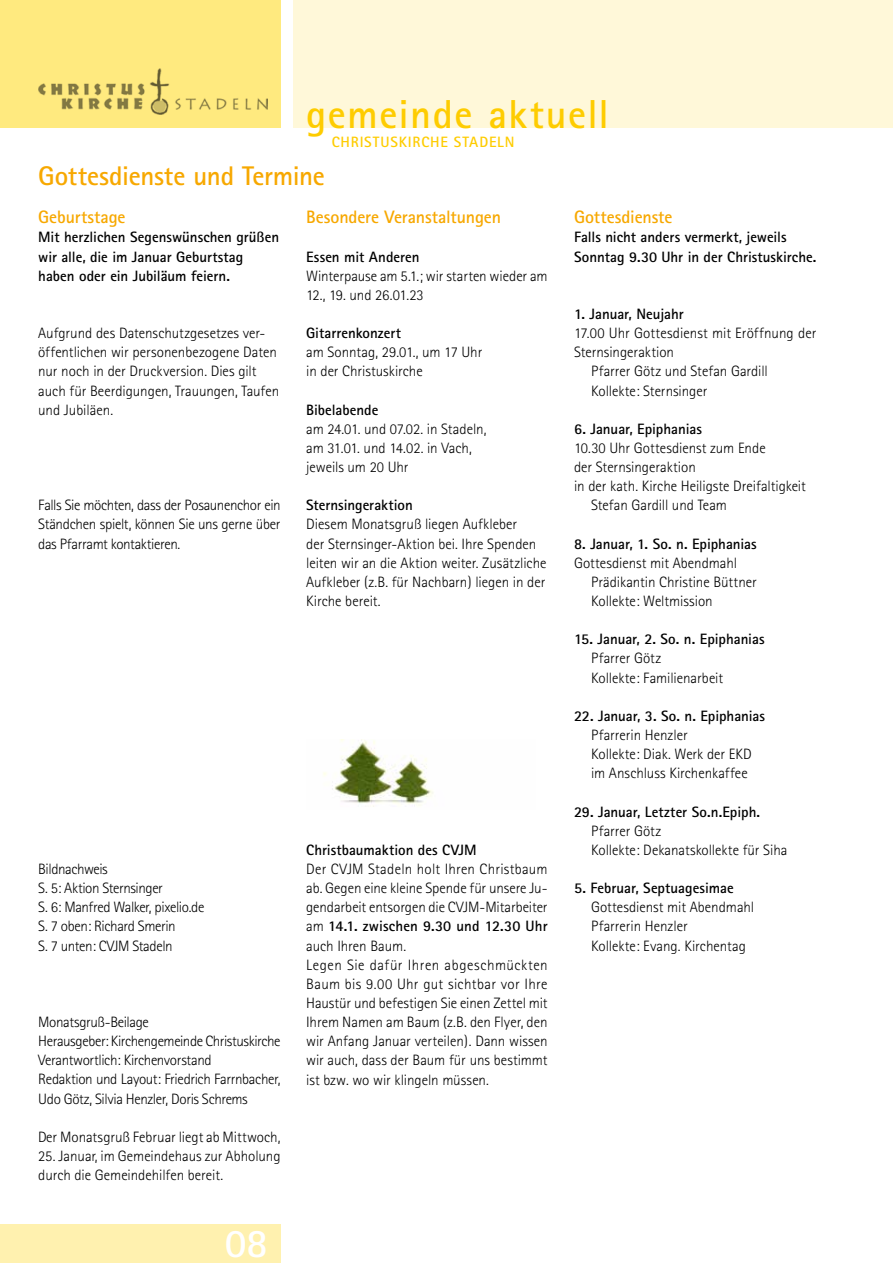
<style>
.page{position:relative;width:893px;height:1263px;background:#fff}
.page>*{position:absolute;margin:0;border:0;box-sizing:border-box;transform-origin:0 0}
.t1{font:700 40.5px "Rotis Sans Serif";letter-spacing:.035em;color:#fecc00}
.t2{font:700 40.5px "Rotis Sans Serif";color:#fff}
.t3{font:700 27px "Rotis Sans Serif";letter-spacing:-.01em;color:#f7a800}
.t4{font:700 18px "Rotis Sans Serif";letter-spacing:-.005em;color:#f7a800}
.t5{font:300 15px/19.2px "Rotis Sans Serif";letter-spacing:-.005em;color:#000}
.t6{font:700 15px/19.2px "Rotis Sans Serif";letter-spacing:-.005em;color:#000}
.t7{font:300 15px/19.2px "Rotis Sans Serif";letter-spacing:-.025em;color:#000}
.t8{font:300 15px/19.2px "Rotis Sans Serif";letter-spacing:-.03em;color:#000}
.t9{font:700 15px "Rotis Sans Serif";letter-spacing:.055em;color:#fecc00}
.s1{font-weight:700}
</style>
<div class="page">
<div style="left:293px;top:0;width:600px;height:128px;background:#fff8d9"></div>
<div style="left:0;top:0;width:281px;height:128px;background:#ffea7f"></div>
<div style="left:0;top:1225px;width:281px;height:38px;background:#fff1af"></div>
<img style="left:38px;top:68px;width:230px;height:47px">
<img style="left:323px;top:740px;width:110px;height:67px">
<h1 class="t1" style="left:306px;top:88px;width:304px">gemeinde aktuell</h1>
<p class="t9" style="left:332px;top:132px;width:184px">CHRISTUSKIRCHE STADELN</p>
<h2 class="t3" style="left:38px;top:159px;width:288px">Gottesdienste und Termine</h2>
<p class="t4" style="left:38px;top:206px;width:89px">Geburtstage</p>
<p class="t6" style="left:38px;top:227px;width:242px">Mit herzlichen Segenswünschen grüßen wir alle, die im Januar Geburtstag haben oder ein Jubiläum feiern.</p>
<p class="t4" style="left:306px;top:206px;width:196px">Besondere Veranstaltungen</p>
<p class="t6" style="left:306px;top:247px;width:115px">Essen mit Anderen</p>
<p class="t5" style="left:306px;top:266px;width:243px">Winterpause am 5.1.; wir starten wieder am<br>12., 19. und 26.01.23</p>
<p class="t6" style="left:306px;top:323px;width:96px">Gitarrenkonzert</p>
<p class="t5" style="left:306px;top:343px;width:178px">am Sonntag, 29.01., um 17 Uhr in der Christuskirche</p>
<p class="t6" style="left:306px;top:400px;width:74px">Bibelabende</p>
<p class="t5" style="left:306px;top:419px;width:182px">am 24.01. und 07.02. in Stadeln, am 31.01. und 14.02. in Vach, jeweils um 20 Uhr</p>
<p class="t6" style="left:306px;top:495px;width:108px">Sternsingeraktion</p>
<p class="t5" style="left:306px;top:515px;width:242px">Diesem Monatsgruß liegen Aufkleber<br>der Sternsinger-Aktion bei. Ihre Spenden leiten wir an die Aktion weiter. Zusätzliche Aufkleber (z.B. für Nachbarn) liegen in der Kirche bereit.</p>
<p class="t5" style="left:38px;top:323px;width:243px">Aufgrund des Datenschutzgesetzes ver&shy;öffentlichen wir personenbezogene Daten nur noch in der Druckversion. Dies gilt auch für Beerdigungen, Trauungen, Taufen und Jubiläen.</p>
<p class="t5" style="left:38px;top:496px;width:244px;text-align:justify">Falls Sie möchten, dass der Posaunenchor ein Ständchen spielt, können Sie uns gerne über das Pfarramt kontaktieren.</p>
<p class="t8" style="left:38px;top:859px;width:168px">Bildnachweis<br>S. 5: Aktion Sternsinger<br>S. 6: Manfred Walker, pixelio.de<br>S. 7 oben: Richard Smerin<br>S. 7 unten: CVJM Stadeln</p>
<p class="t7" style="left:38px;top:1012px;width:244px">Monatsgruß-Beilage<br>Herausgeber: Kirchengemeinde Christuskirche Verantwortlich: Kirchenvorstand<br>Redaktion und Layout: Friedrich Farrnbacher, Udo Götz, Silvia Henzler, Doris Schrems</p>
<p class="t5" style="left:38px;top:1127px;width:244px">Der Monatsgruß Februar liegt ab Mittwoch,</p>
<p class="t5" style="left:38px;top:1146px;width:244px">25. Januar, im Gemeindehaus zur Abholung durch die Gemeindehilfen bereit.</p>
<h1 class="t2" style="left:225px;top:1217px;width:45px">08</h1>
<p class="t6" style="left:306px;top:840px;width:172px">Christbaumaktion des CVJM</p>
<p class="t5" style="left:306px;top:859px;width:243px">Der CVJM Stadeln holt Ihren Christbaum ab. Gegen eine kleine Spende für unsere Ju&shy;gendarbeit entsorgen die CVJM-Mitarbeiter am <span class="s1">14.1. zwischen 9.30 und 12.30 Uhr </span>auch Ihren Baum.<br>Legen Sie dafür Ihren abgeschmückten Baum bis 9.00 Uhr gut sichtbar vor Ihre Haustür und befestigen Sie einen Zettel mit Ihrem Namen am Baum (z.B. den Flyer, den wir Anfang Januar verteilen). Dann wissen wir auch, dass der Baum für uns bestimmt ist bzw. wo wir klingeln müssen.</p>
<p class="t4" style="left:574px;top:206px;width:100px">Gottesdienste</p>
<p class="t6" style="left:574px;top:227px;width:244px">Falls nicht anders vermerkt, jeweils<br>Sonntag 9.30 Uhr in der Christuskirche.</p>
<p class="t6" style="left:574px;top:304px;width:111px">1. Januar, Neujahr</p>
<p class="t5" style="left:574px;top:323px;width:244px">17.00 Uhr Gottesdienst mit Eröffnung der</p>
<p class="t5" style="left:574px;top:343px;width:101px">Sternsingeraktion</p>
<p class="t5" style="left:591px;top:362px;width:178px">Pfarrer Götz und Stefan Gardill</p>
<p class="t5" style="left:591px;top:381px;width:118px">Kollekte: Sternsinger</p>
<p class="t6" style="left:574px;top:419px;width:129px">6. Januar, Epiphanias</p>
<p class="t5" style="left:574px;top:438px;width:193px">10.30 Uhr Gottesdienst zum Ende</p>
<p class="t5" style="left:574px;top:457px;width:123px">der Sternsingeraktion</p>
<p class="t5" style="left:574px;top:477px;width:233px">in der kath. Kirche Heiligste Dreifaltigkeit</p>
<p class="t5" style="left:591px;top:496px;width:137px">Stefan Gardill und Team</p>
<p class="t6" style="left:574px;top:534px;width:184px">8. Januar, 1. So. n. Epiphanias</p>
<p class="t5" style="left:591px;top:553px;width:167px;text-indent:-17px">Gottesdienst mit Abendmahl<br>Prädikantin Christine Büttner<br>Kollekte: Weltmission</p>
<p class="t6" style="left:574px;top:629px;width:192px">15. Januar, 2. So. n. Epiphanias</p>
<p class="t5" style="left:591px;top:649px;width:134px">Pfarrer Götz<br>Kollekte: Familienarbeit</p>
<p class="t6" style="left:574px;top:706px;width:193px">22. Januar, 3. So. n. Epiphanias</p>
<p class="t5" style="left:591px;top:725px;width:162px">Pfarrerin Henzler<br>Kollekte: Diak. Werk der EKD im Anschluss Kirchenkaffee</p>
<p class="t6" style="left:574px;top:802px;width:188px">29. Januar, Letzter So.n.Epiph.</p>
<p class="t5" style="left:591px;top:821px;width:198px">Pfarrer Götz<br>Kollekte: Dekanatskollekte für Siha</p>
<p class="t6" style="left:574px;top:878px;width:161px">5. Februar, Septuagesimae</p>
<p class="t5" style="left:591px;top:898px;width:165px">Gottesdienst mit Abendmahl<br>Pfarrerin Henzler<br>Kollekte: Evang. Kirchentag</p>
</div>
